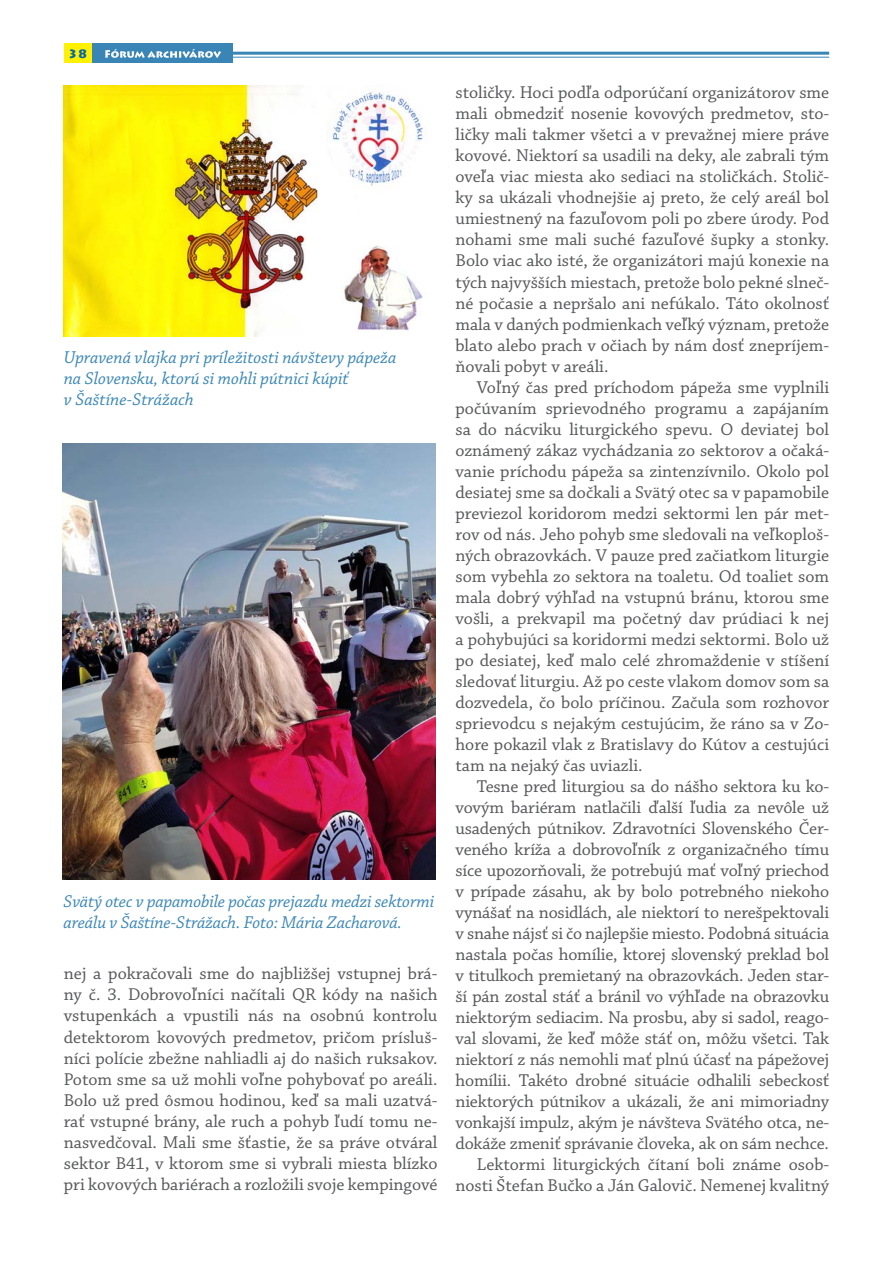
<style>
.page{position:relative;width:893px;height:1263px;background:#fff}
.page>*{position:absolute;margin:0;border:0;box-sizing:border-box;transform-origin:0 0}
.Text_článku{font:18px/21px "Chaparral Pro";color:#57585a;text-align:justify}
.popis_obrázku{font:italic 18px/21px "Chaparral Pro";color:#3986b6}
.t1{font:900 12px "Lithos Pro";color:#0868a4}
</style>
<div class="page">
<div style="left:92px;top:43px;width:141px;height:20px;background:#3986b6"></div>
<hr style="left:233px;top:52px;width:596px;height:3px;background:#3986b6">
<hr style="left:233px;top:57px;width:596px;height:1px;background:#3986b6">
<svg style="left:105px;top:49px;width:116px;height:9px"></svg>
<div style="left:64px;top:43px;width:28px;height:20px;background:#fff101"></div>
<img style="left:64px;top:85px;width:359px;height:252px">
<img style="left:62px;top:444px;width:374px;height:436px">
<p class="t1" style="left:68px;top:46px;width:21px">38</p>
<p class="popis_obrázku" style="left:64px;top:347px;width:334px">Upravená vlajka pri príležitosti návštevy pápeža na Slovensku, ktorú si mohli pútnici kúpiť<br>v Šaštíne-Strážach</p>
<p class="popis_obrázku" style="left:64px;top:891px;width:372px">Svätý otec v papamobile počas prejazdu medzi sektormi areálu v Šaštíne-Strážach. Foto: Mária Zacharová.</p>
<p class="Text_článku" style="left:64px;top:964px;width:375px">nej a pokračovali sme do najbližšej vstupnej brá&shy;ny č. 3. Dobrovoľníci načítali QR kódy na našich vstupenkách a vpustili nás na osobnú kontrolu detektorom kovových predmetov, pričom prísluš&shy;níci polície zbežne nahliadli aj do našich ruksakov.<br>Potom sme sa už mohli voľne pohybovať po areáli.<br>Bolo už pred ôsmou hodinou, keď sa mali uzatvá&shy;rať vstupné brány, ale ruch a pohyb ľudí tomu ne&shy;nasvedčoval. Mali sme šťastie, že sa práve otváral sektor B41, v ktorom sme si vybrali miesta blízko pri kovových bariérach a rozložili svoje kempingové</p>
<p class="Text_článku" style="left:455px;top:83px;width:375px">stoličky. Hoci podľa odporúčaní organizátorov sme mali obmedziť nosenie kovových predmetov, sto&shy;ličky mali takmer všetci a v prevažnej miere práve kovové. Niektorí sa usadili na deky, ale zabrali tým oveľa viac miesta ako sediaci na stoličkách. Stolič&shy;ky sa ukázali vhodnejšie aj preto, že celý areál bol umiestnený na fazuľovom poli po zbere úrody. Pod nohami sme mali suché fazuľové šupky a stonky.<br>Bolo viac ako isté, že organizátori majú konexie na tých najvyšších miestach, pretože bolo pekné slneč&shy;né počasie a nepršalo ani nefúkalo. Táto okolnosť mala v daných podmienkach veľký význam, pretože blato alebo prach v očiach by nám dosť znepríjem&shy;ňovali pobyt v areáli.</p>
<p class="Text_článku" style="left:455px;top:377px;width:375px;text-indent:21px">Voľný čas pred príchodom pápeža sme vyplnili počúvaním sprievodného programu a zapájaním sa do nácviku liturgického spevu. O deviatej bol oznámený zákaz vychádzania zo sektorov a očaká&shy;vanie príchodu pápeža sa zintenzívnilo. Okolo pol desiatej sme sa dočkali a Svätý otec sa v papamobile previezol koridorom medzi sektormi len pár met&shy;rov od nás. Jeho pohyb sme sledovali na veľkoploš&shy;ných obrazovkách. V pauze pred začiatkom liturgie som vybehla zo sektora na toaletu. Od toaliet som mala dobrý výhľad na vstupnú bránu, ktorou sme vošli, a prekvapil ma početný dav prúdiaci k nej a pohybujúci sa koridormi medzi sektormi. Bolo už po desiatej, keď malo celé zhromaždenie v stíšení sledovať liturgiu. Až po ceste vlakom domov som sa dozvedela, čo bolo príčinou. Začula som rozhovor sprievodcu s nejakým cestujúcim, že ráno sa v Zo&shy;hore pokazil vlak z Bratislavy do Kútov a cestujúci tam na nejaký čas uviazli.</p>
<p class="Text_článku" style="left:455px;top:776px;width:375px;text-indent:21px">Tesne pred liturgiou sa do nášho sektora ku ko&shy;vovým bariéram natlačili ďalší ľudia za nevôle už usadených pútnikov. Zdravotníci Slovenského Čer&shy;veného kríža a dobrovoľník z organizačného tímu síce upozorňovali, že potrebujú mať voľný priechod v prípade zásahu, ak by bolo potrebného niekoho vynášať na nosidlách, ale niektorí to nerešpektovali v snahe nájsť si čo najlepšie miesto. Podobná situácia nastala počas homílie, ktorej slovenský preklad bol v titulkoch premietaný na obrazovkách. Jeden star&shy;ší pán zostal stáť a bránil vo výhľade na obrazovku niektorým sediacim. Na prosbu, aby si sadol, reago&shy;val slovami, že keď môže stáť on, môžu všetci. Tak niektorí z nás nemohli mať plnú účasť na pápežovej homílii. Takéto drobné situácie odhalili sebeckosť niektorých pútnikov a ukázali, že ani mimoriadny vonkajší impulz, akým je návšteva Svätého otca, ne&shy;dokáže zmeniť správanie človeka, ak on sám nechce.</p>
<p class="Text_článku" style="left:455px;top:1154px;width:375px;text-align:right">Lektormi liturgických čítaní boli známe osob&shy;nosti Štefan Bučko a Ján Galovič. Nemenej kvalitný</p>
</div>
